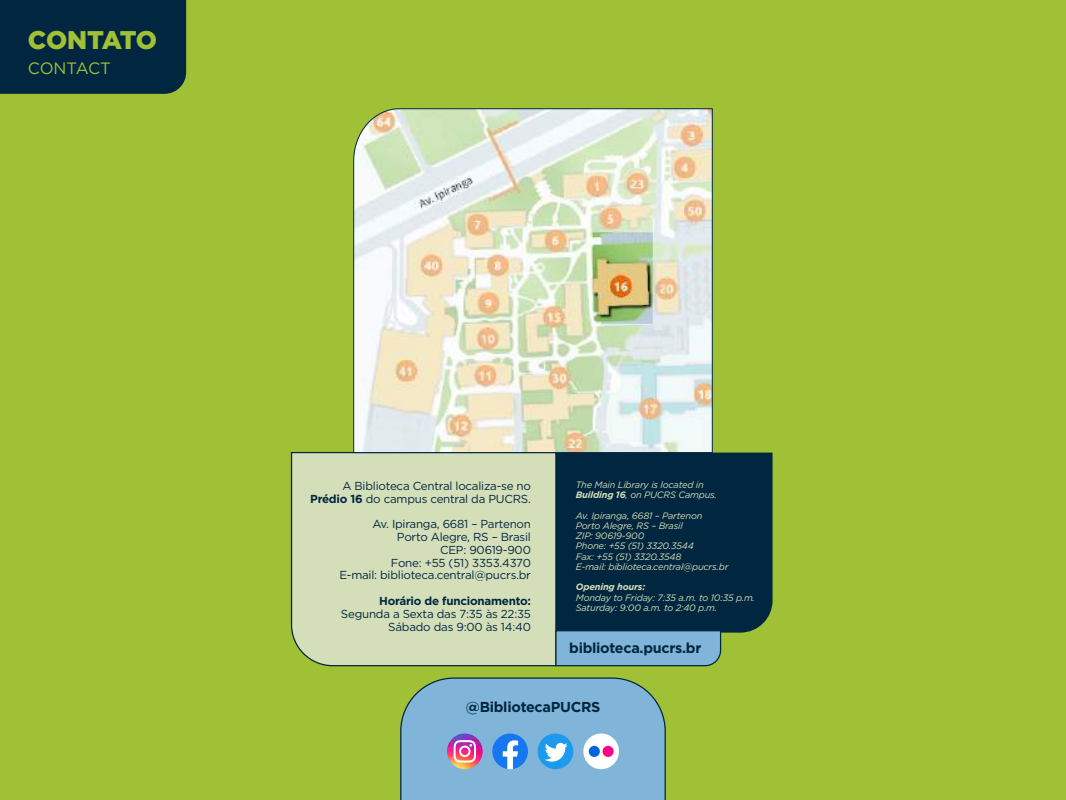
<style>
.page{position:relative;width:1066px;height:800px;background:#fff}
.page>*{position:absolute;margin:0;border:0;box-sizing:border-box;transform-origin:0 0}
.t1{font:900 25.5px "Gotham";letter-spacing:-.025em;color:#a0c035}
.t2{font:16.5px "Gotham";letter-spacing:-.01em;color:#a0c035}
.t3{font:700 14.38px "Gotham";letter-spacing:-.02em;color:#00273f}
.t4{font:11.5px/12.8px "Gotham";letter-spacing:-.02em;color:#00273f;text-align:right}
.t5{font:700 11.5px "Gotham";letter-spacing:-.02em;color:#00273f}
.t6{font:italic 9.25px/10.2px "Gotham";letter-spacing:-.02em;color:#d4deb9}
.t7{font:italic 700 9.25px "Gotham";letter-spacing:-.02em;color:#d4deb9}
.s1{font-weight:700}
</style>
<div class="page">
<div style="left:0;top:0;width:1065px;height:799px;background:#a0c035"></div>
<div style="left:0;top:0;width:186px;height:94px;background:#00273f"></div>
<div style="left:290px;top:452px;width:266px;height:214px;background:#d4deb9"></div>
<div style="left:556px;top:452px;width:216px;height:180px;background:#00273f"></div>
<img style="left:353px;top:108px;width:360px;height:345px">
<svg style="left:554px;top:629px;width:167px;height:37px;background:#73a5c7"></svg>
<svg style="left:400px;top:677px;width:265px;height:122px;background:#82b0cf"></svg>
<h1 class="t1" style="left:28px;top:23px;width:131px">CONTATO</h1>
<h2 class="t2" style="left:28px;top:58px;width:85px">CONTACT</h2>
<p class="t4" style="left:310px;top:479px;width:222px">A Biblioteca Central localiza-se no<br><span class="s1">Prédio 16</span> do campus central da PUCRS.</p>
<p class="t4" style="left:339px;top:517px;width:193px">Av. Ipiranga, 6681 – Partenon<br>Porto Alegre, RS – Brasil<br>CEP: 90619-900<br>Fone: +55 (51) 3353.4370<br>E-mail: biblioteca.central@pucrs.br</p>
<p class="t5" style="left:379px;top:593px;width:153px">Horário de funcionamento:</p>
<p class="t4" style="left:341px;top:607px;width:191px">Segunda a Sexta das 7:35 às 22:35<br>Sábado das 9:00 às 14:40</p>
<p class="t6" style="left:576px;top:479px;width:143px">The Main Library is located in<br><span class="s1">Building 16</span>, on PUCRS Campus.</p>
<p class="t6" style="left:576px;top:510px;width:154px">Av. Ipiranga, 6681 – Partenon<br>Porto Alegre, RS – Brasil<br>ZIP: 90619-900<br>Phone: +55 (51) 3320.3544<br>Fax: +55 (51) 3320.3548<br>E-mail: biblioteca.central@pucrs.br</p>
<p class="t7" style="left:576px;top:581px;width:71px">Opening hours:</p>
<p class="t6" style="left:576px;top:592px;width:181px">Monday to Friday: 7:35 a.m. to 10:35 p.m.<br>Saturday: 9:00 a.m. to 2:40 p.m.</p>
<h3 class="t3" style="left:569px;top:638px;width:134px">biblioteca.pucrs.br</h3>
<h3 class="t3" style="left:466px;top:697px;width:136px">@BibliotecaPUCRS</h3>
</div>
